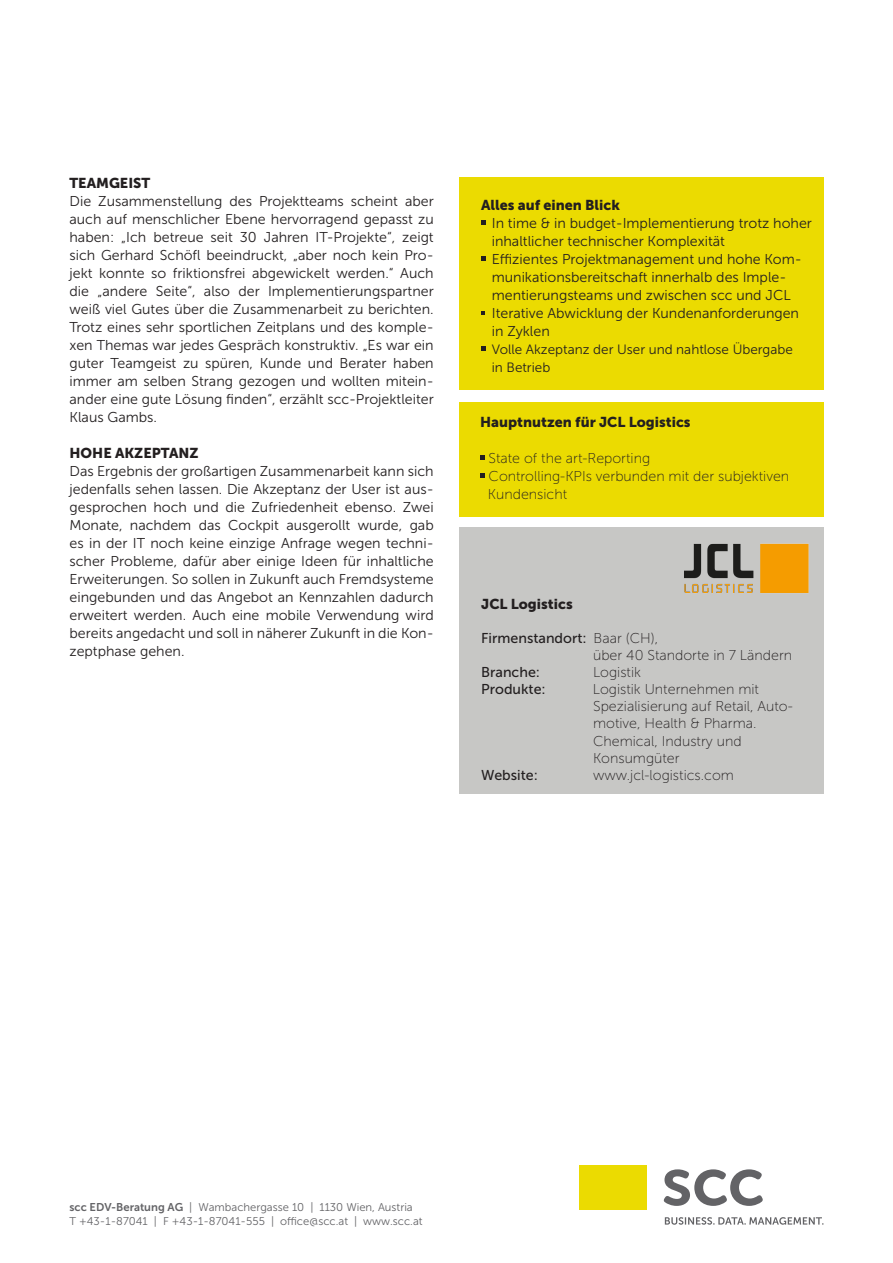
<style>
.page{position:relative;width:893px;height:1263px;background:#fff}
.page>*{position:absolute;margin:0;border:0;box-sizing:border-box;transform-origin:0 0}
.t1{font:14.25px/18px "Museo Sans 300";color:#231f20}
.t2{font:14.25px/18px "Museo Sans 100";color:#231f20}
.t3{font:14.25px "Museo Sans 900";color:#231f20}
.t4{font:14.25px "Museo Sans 500";color:#231f20}
.t5{font:13.5px/18px "Museo Sans 300";color:#231f20}
.t6{font:11.25px/14.2px "Museo Sans 300";color:#636366}
.s1{font-family:"Museo Sans 100"}
.s2{font-family:"Museo Sans 700"}
</style>
<div class="page">
<svg style="left:663px;top:1169px;width:100px;height:37px"></svg>
<div style="left:580px;top:1165px;width:67px;height:45px;background:#ebdb01"></div>
<svg style="left:665px;top:1217px;width:158px;height:8px"></svg>
<div style="left:459px;top:402px;width:364px;height:114px;background:#ebdb01"></div>
<svg style="left:480px;top:455px;width:5px;height:4px"></svg>
<svg style="left:480px;top:473px;width:5px;height:4px"></svg>
<div style="left:459px;top:177px;width:364px;height:212px;background:#ebdb01"></div>
<svg style="left:481px;top:220px;width:5px;height:5px"></svg>
<svg style="left:481px;top:256px;width:5px;height:5px"></svg>
<svg style="left:481px;top:311px;width:4px;height:4px"></svg>
<svg style="left:481px;top:346px;width:5px;height:5px"></svg>
<div style="left:459px;top:527px;width:364px;height:267px;background:#c7c7c5"></div>
<img style="left:684px;top:543px;width:125px;height:50px">
<p class="t3" style="left:70px;top:175px;width:82px">TEAMGEIST</p>
<p class="t1" style="left:70px;top:192px;width:366px;text-align:justify">Die Zusammenstellung des Projektteams scheint aber auch auf menschlicher Ebene hervorragend gepasst zu haben: „Ich betreue seit 30 Jahren IT-Projekte“, zeigt sich Gerhard Schöfl beeindruckt, „aber noch kein Pro&shy;jekt konnte so friktionsfrei abgewickelt werden.“ Auch die „andere Seite“, also der Implementierungspartner weiß viel Gutes über die Zusammenarbeit zu berichten.<br>Trotz eines sehr sportlichen Zeitplans und des komple&shy;xen Themas war jedes Gespräch konstruktiv. „Es war ein guter Teamgeist zu spüren, Kunde und Berater haben immer am selben Strang gezogen und wollten mitein&shy;ander eine gute Lösung finden“, erzählt scc-Projektleiter Klaus Gambs.</p>
<p class="t3" style="left:70px;top:445px;width:131px">HOHE AKZEPTANZ</p>
<p class="t1" style="left:70px;top:462px;width:366px;text-align:justify">Das Ergebnis der großartigen Zusammenarbeit kann sich jedenfalls sehen lassen. Die Akzeptanz der User ist aus&shy;gesprochen hoch und die Zufriedenheit ebenso. Zwei Monate, nachdem das Cockpit ausgerollt wurde, gab es in der IT noch keine einzige Anfrage wegen techni&shy;scher Probleme, dafür aber einige Ideen für inhaltliche Erweiterungen. So sollen in Zukunft auch Fremdsysteme eingebunden und das Angebot an Kennzahlen dadurch erweitert werden. Auch eine mobile Verwendung wird bereits angedacht und soll in näherer Zukunft in die Kon&shy;zeptphase gehen.</p>
<p class="t3" style="left:481px;top:197px;width:140px">Alles auf einen Blick</p>
<p class="t1" style="left:492px;top:214px;width:322px">In time &amp; in budget-Implementierung trotz hoher inhaltlicher technischer Komplexität</p>
<p class="t1" style="left:492px;top:250px;width:312px">Effizientes Projektmanagement und hohe Kom&shy;munikationsbereitschaft innerhalb des Imple&shy;mentierungsteams und zwischen scc und JCL</p>
<p class="t1" style="left:492px;top:304px;width:309px">Iterative Abwicklung der Kundenanforderungen in Zyklen</p>
<p class="t5" style="left:492px;top:340px;width:303px">Volle Akzeptanz der User und nahtlose Übergabe in Betrieb</p>
<p class="t3" style="left:480px;top:414px;width:212px">Hauptnutzen für JCL Logistics</p>
<p class="t2" style="left:488px;top:449px;width:163px">State of the art-Reporting</p>
<p class="t2" style="left:488px;top:467px;width:303px">Controlling-KPIs verbunden mit der subjektiven<br>Kundensicht</p>
<p class="t3" style="left:481px;top:596px;width:93px">JCL Logistics</p>
<p class="t4" style="left:481px;top:630px;width:179px">Firmenstandort: <span class="s1">Baar (CH),</span></p>
<p class="t2" style="left:593px;top:646px;width:201px">über 40 Standorte in 7 Ländern</p>
<p class="t4" style="left:481px;top:664px;width:60px">Branche:</p>
<p class="t2" style="left:593px;top:663px;width:49px">Logistik</p>
<p class="t4" style="left:481px;top:681px;width:66px">Produkte:</p>
<p class="t2" style="left:593px;top:680px;width:168px">Logistik Unternehmen mit</p>
<p class="t2" style="left:593px;top:698px;width:201px">Spezialisierung auf Retail, Auto-</p>
<p class="t2" style="left:593px;top:715px;width:165px">motive, Health &amp; Pharma.</p>
<p class="t2" style="left:593px;top:732px;width:150px">Chemical, Industry und</p>
<p class="t2" style="left:593px;top:749px;width:88px">Konsumgüter</p>
<p class="t4" style="left:481px;top:767px;width:58px">Website:</p>
<p class="t2" style="left:593px;top:766px;width:142px">www.jcl-logistics.com</p>
<p class="t6" style="left:70px;top:1200px;width:355px"><span class="s2">scc EDV-Beratung AG</span> | Wambachergasse 10 | 1130 Wien, Austria<br>T +43-1-87041 | F +43-1-87041-555 | office@scc.at | www.scc.at</p>
</div>
